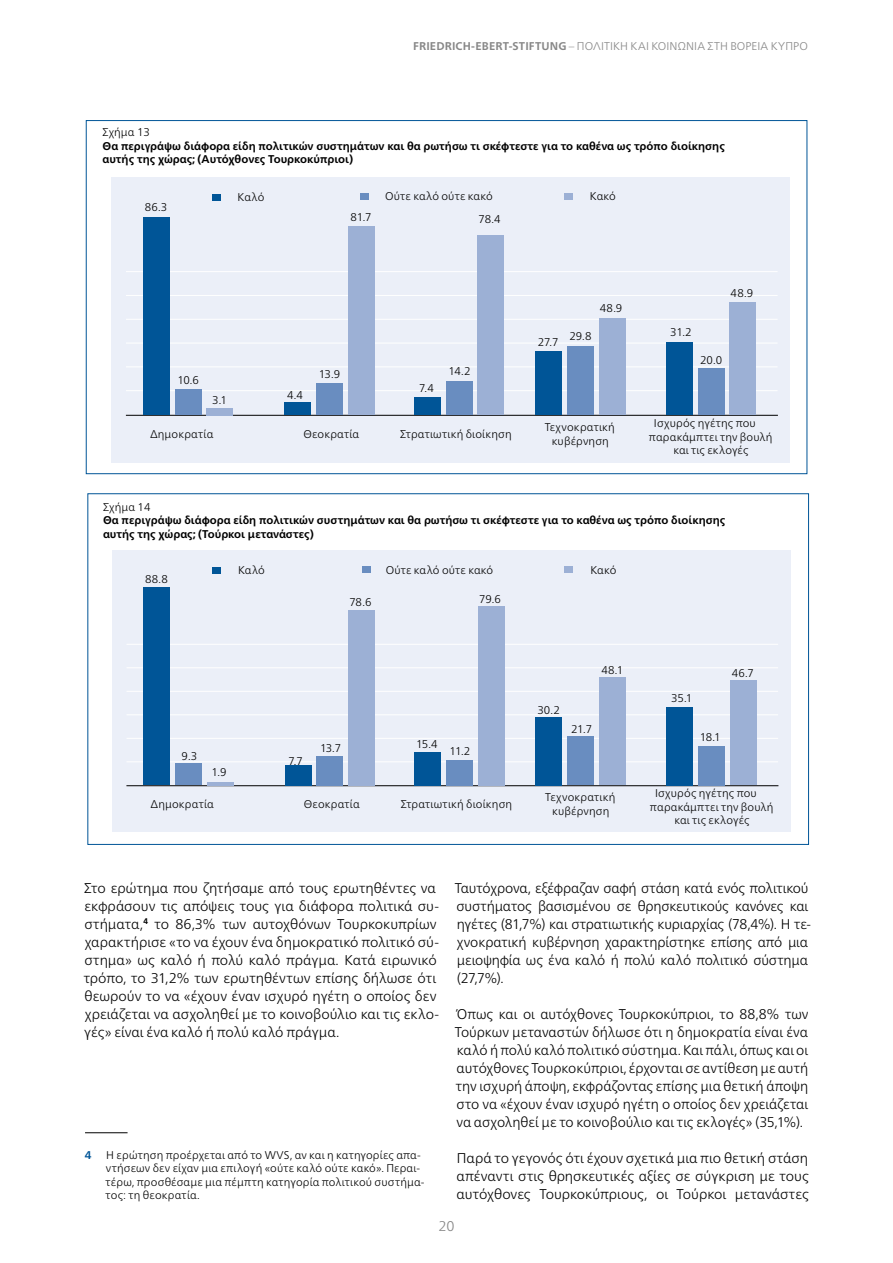
<style>
.page{position:relative;width:893px;height:1263px;background:#fff}
.page>*{position:absolute;margin:0;border:0;box-sizing:border-box;transform-origin:0 0}
.FT_Blocksatz_ΤΕΧΤ{font:300 14.1px/18px "Frutiger Neue LTW1 G";letter-spacing:-.005em;color:#000}
.t1{font:300 14.1px "Frutiger Neue LTW1 G";color:#878787}
.Fußnoten-__Marginalt{font:300 11.25px/13.5px "Frutiger Neue LTW1 G";letter-spacing:.015em;color:#000;text-align:center}
.t2{font:700 11.25px/13.5px "Frutiger Neue LTW1 G";color:#000}
.FOOT_Fußnoten-__Marg{font:300 11.25px "Frutiger Neue LTW1 G";letter-spacing:.005em;color:#878787}
.Fußnoten-__Marginalt-2{font:700 11.25px "Frutiger Neue LTW1 G";color:#005597}
.s1{font-weight:700}
.s2{font-weight:300}
</style>
<div class="page">
<hr style="left:85px;top:1132px;width:43px;height:1px;background:#000">
<div style="left:112px;top:177px;width:678px;height:285px;background:#ebeff8"></div>
<hr style="left:126px;top:415px;width:652px;height:1px;background:#000">
<hr style="left:126px;top:390px;width:652px;height:1px;background:#fff">
<hr style="left:126px;top:366px;width:652px;height:1px;background:#fff">
<hr style="left:126px;top:343px;width:652px;height:1px;background:#fff">
<hr style="left:126px;top:319px;width:652px;height:1px;background:#fff">
<hr style="left:126px;top:295px;width:652px;height:1px;background:#fff">
<hr style="left:126px;top:271px;width:652px;height:1px;background:#fff">
<div style="left:360px;top:193px;width:9px;height:6px;background:#698dc0"></div>
<div style="left:564px;top:193px;width:9px;height:6px;background:#9cb0d5"></div>
<div style="left:212px;top:194px;width:8px;height:6px;background:#005597"></div>
<div style="left:666px;top:342px;width:26px;height:72px;background:#005597"></div>
<div style="left:535px;top:350px;width:27px;height:64px;background:#005597"></div>
<div style="left:414px;top:397px;width:26px;height:17px;background:#005597"></div>
<div style="left:284px;top:402px;width:27px;height:13px;background:#005597"></div>
<div style="left:143px;top:217px;width:26px;height:197px;background:#005597"></div>
<div style="left:730px;top:302px;width:26px;height:112px;background:#9cb0d5"></div>
<div style="left:599px;top:318px;width:26px;height:96px;background:#9cb0d5"></div>
<div style="left:478px;top:235px;width:26px;height:179px;background:#9cb0d5"></div>
<div style="left:348px;top:226px;width:26px;height:188px;background:#9cb0d5"></div>
<div style="left:207px;top:408px;width:26px;height:7px;background:#9cb0d5"></div>
<div style="left:698px;top:368px;width:26px;height:46px;background:#698dc0"></div>
<div style="left:567px;top:346px;width:26px;height:68px;background:#698dc0"></div>
<div style="left:446px;top:381px;width:26px;height:33px;background:#698dc0"></div>
<div style="left:316px;top:382px;width:27px;height:32px;background:#698dc0"></div>
<div style="left:175px;top:389px;width:26px;height:25px;background:#698dc0"></div>
<div style="left:112px;top:550px;width:679px;height:281px;background:#ebeff8"></div>
<hr style="left:126px;top:785px;width:652px;height:1px;background:#000">
<hr style="left:127px;top:761px;width:651px;height:1px;background:#fff">
<hr style="left:127px;top:738px;width:651px;height:1px;background:#fff">
<hr style="left:127px;top:714px;width:651px;height:1px;background:#fff">
<hr style="left:127px;top:691px;width:651px;height:1px;background:#fff">
<hr style="left:127px;top:667px;width:651px;height:1px;background:#fff">
<hr style="left:127px;top:644px;width:651px;height:1px;background:#fff">
<div style="left:564px;top:566px;width:9px;height:7px;background:#9cb0d5"></div>
<div style="left:362px;top:566px;width:9px;height:7px;background:#698dc0"></div>
<div style="left:212px;top:567px;width:9px;height:7px;background:#005597"></div>
<div style="left:666px;top:707px;width:27px;height:78px;background:#005597"></div>
<div style="left:536px;top:717px;width:26px;height:68px;background:#005597"></div>
<div style="left:415px;top:752px;width:26px;height:33px;background:#005597"></div>
<div style="left:285px;top:765px;width:26px;height:21px;background:#005597"></div>
<div style="left:144px;top:588px;width:26px;height:197px;background:#005597"></div>
<div style="left:730px;top:681px;width:26px;height:104px;background:#9cb0d5"></div>
<div style="left:599px;top:677px;width:27px;height:108px;background:#9cb0d5"></div>
<div style="left:478px;top:606px;width:26px;height:179px;background:#9cb0d5"></div>
<div style="left:348px;top:610px;width:27px;height:175px;background:#9cb0d5"></div>
<hr style="left:207px;top:783px;width:27px;height:3px;background:#9cb0d5">
<div style="left:698px;top:746px;width:27px;height:39px;background:#698dc0"></div>
<div style="left:568px;top:737px;width:26px;height:48px;background:#698dc0"></div>
<div style="left:446px;top:760px;width:27px;height:25px;background:#698dc0"></div>
<div style="left:317px;top:756px;width:26px;height:29px;background:#698dc0"></div>
<div style="left:175px;top:764px;width:27px;height:21px;background:#698dc0"></div>
<p class="FOOT_Fußnoten-__Marg" style="left:413px;top:38px;width:396px"><span class="s1">FRIEDRICH-EBERT-STIFTUNG</span> – ΠΟΛΙΤΙΚΉ ΚΑΙ ΚΟΙΝΩΝΊΑ ΣΤΗ ΒΌΡΕΙΑ ΚΎΠΡΟ</p>
<p class="t2" style="left:103px;top:125px;width:624px"><span class="s2">Σχήμα 13<br></span>Θα περιγράψω διάφορα είδη πολιτικών συστημάτων και θα ρωτήσω τι σκέφτεστε για το καθένα ως τρόπο διοίκησης αυτής της χώρας; (Αυτόχθονες Τουρκοκύπριοι)</p>
<p class="Fußnoten-__Marginalt" style="left:145px;top:199px;width:24px">86.3</p>
<p class="Fußnoten-__Marginalt" style="left:238px;top:189px;width:28px">Καλό</p>
<p class="Fußnoten-__Marginalt" style="left:385px;top:189px;width:109px">Ούτε καλό ούτε κακό</p>
<p class="Fußnoten-__Marginalt" style="left:590px;top:189px;width:28px">Κακό</p>
<p class="Fußnoten-__Marginalt" style="left:351px;top:209px;width:23px">81.7</p>
<p class="Fußnoten-__Marginalt" style="left:478px;top:211px;width:24px">78.4</p>
<p class="Fußnoten-__Marginalt" style="left:177px;top:373px;width:23px">10.6</p>
<p class="Fußnoten-__Marginalt" style="left:212px;top:392px;width:16px">3.1</p>
<p class="Fußnoten-__Marginalt" style="left:287px;top:388px;width:17px">4.4</p>
<p class="Fußnoten-__Marginalt" style="left:319px;top:366px;width:23px">13.9</p>
<p class="Fußnoten-__Marginalt" style="left:448px;top:364px;width:23px">14.2</p>
<p class="Fußnoten-__Marginalt" style="left:419px;top:381px;width:16px">7.4</p>
<p class="Fußnoten-__Marginalt" style="left:538px;top:334px;width:22px">27.7</p>
<p class="Fußnoten-__Marginalt" style="left:569px;top:329px;width:24px">29.8</p>
<p class="Fußnoten-__Marginalt" style="left:600px;top:301px;width:24px">48.9</p>
<p class="Fußnoten-__Marginalt" style="left:731px;top:285px;width:24px">48.9</p>
<p class="Fußnoten-__Marginalt" style="left:670px;top:325px;width:23px">31.2</p>
<p class="Fußnoten-__Marginalt" style="left:700px;top:353px;width:24px">20.0</p>
<p class="Fußnoten-__Marginalt" style="left:150px;top:427px;width:65px">Δημοκρατία</p>
<p class="Fußnoten-__Marginalt" style="left:303px;top:427px;width:57px">Θεοκρατία</p>
<p class="Fußnoten-__Marginalt" style="left:400px;top:427px;width:113px">Στρατιωτική διοίκηση</p>
<p class="Fußnoten-__Marginalt" style="left:545px;top:420px;width:72px">Τεχνοκρατική κυβέρνηση</p>
<p class="Fußnoten-__Marginalt" style="left:654px;top:415px;width:103px">Ισχυρός ηγέτης που</p>
<p class="Fußnoten-__Marginalt" style="left:649px;top:429px;width:125px">παρακάμπτει την βουλή</p>
<p class="Fußnoten-__Marginalt" style="left:673px;top:443px;width:77px">και τις εκλογές</p>
<p class="t2" style="left:103px;top:499px;width:624px"><span class="s2">Σχήμα 14<br></span>Θα περιγράψω διάφορα είδη πολιτικών συστημάτων και θα ρωτήσω τι σκέφτεστε για το καθένα ως τρόπο διοίκησης αυτής της χώρας; (Τούρκοι μετανάστες)</p>
<p class="Fußnoten-__Marginalt" style="left:145px;top:572px;width:24px">88.8</p>
<p class="Fußnoten-__Marginalt" style="left:238px;top:563px;width:28px">Καλό</p>
<p class="Fußnoten-__Marginalt" style="left:386px;top:562px;width:109px">Ούτε καλό ούτε κακό</p>
<p class="Fußnoten-__Marginalt" style="left:590px;top:562px;width:28px">Κακό</p>
<p class="Fußnoten-__Marginalt" style="left:349px;top:595px;width:24px">78.6</p>
<p class="Fußnoten-__Marginalt" style="left:479px;top:592px;width:23px">79.6</p>
<p class="Fußnoten-__Marginalt" style="left:182px;top:748px;width:17px">9.3</p>
<p class="Fußnoten-__Marginalt" style="left:212px;top:765px;width:17px">1.9</p>
<p class="Fußnoten-__Marginalt" style="left:288px;top:753px;width:16px">7.7</p>
<p class="Fußnoten-__Marginalt" style="left:320px;top:740px;width:23px">13.7</p>
<p class="Fußnoten-__Marginalt" style="left:416px;top:736px;width:23px">15.4</p>
<p class="Fußnoten-__Marginalt" style="left:450px;top:744px;width:22px">11.2</p>
<p class="Fußnoten-__Marginalt" style="left:537px;top:702px;width:24px">30.2</p>
<p class="Fußnoten-__Marginalt" style="left:571px;top:721px;width:22px">21.7</p>
<p class="Fußnoten-__Marginalt" style="left:601px;top:662px;width:23px">48.1</p>
<p class="Fußnoten-__Marginalt" style="left:732px;top:666px;width:24px">46.7</p>
<p class="Fußnoten-__Marginalt" style="left:671px;top:691px;width:23px">35.1</p>
<p class="Fußnoten-__Marginalt" style="left:700px;top:729px;width:23px">18.1</p>
<p class="Fußnoten-__Marginalt" style="left:151px;top:797px;width:65px">Δημοκρατία</p>
<p class="Fußnoten-__Marginalt" style="left:304px;top:797px;width:57px">Θεοκρατία</p>
<p class="Fußnoten-__Marginalt" style="left:401px;top:797px;width:113px">Στρατιωτική διοίκηση</p>
<p class="Fußnoten-__Marginalt" style="left:545px;top:790px;width:72px">Τεχνοκρατική κυβέρνηση</p>
<p class="Fußnoten-__Marginalt" style="left:655px;top:785px;width:103px">Ισχυρός ηγέτης που</p>
<p class="Fußnoten-__Marginalt" style="left:650px;top:799px;width:125px">παρακάμπτει την βουλή</p>
<p class="Fußnoten-__Marginalt" style="left:674px;top:813px;width:77px">και τις εκλογές</p>
<p class="FT_Blocksatz_ΤΕΧΤ" style="left:84px;top:878px;width:357px">Στο ερώτημα που ζητήσαμε από τους ερωτηθέντες να εκφράσουν τις απόψεις τους για διάφορα πολιτικά συ&shy;στήματα,<sup>4</sup> το 86,3% των αυτοχθόνων Τουρκοκυπρίων χαρακτήρισε «το να έχουν ένα δημοκρατικό πολιτικό σύ&shy;στημα» ως καλό ή πολύ καλό πράγμα. Κατά ειρωνικό τρόπο, το 31,2% των ερωτηθέντων επίσης δήλωσε ότι θεωρούν το να «έχουν έναν ισχυρό ηγέτη ο οποίος δεν χρειάζεται να ασχοληθεί με το κοινοβούλιο και τις εκλο&shy;γές» είναι ένα καλό ή πολύ καλό πράγμα.</p>
<p class="Fußnoten-__Marginalt-2" style="left:85px;top:1146px;width:8px">4</p>
<p class="Fußnoten-__Marginalt" style="left:106px;top:1147px;width:320px;text-align:left">Η ερώτηση προέρχεται από το WVS, αν και η κατηγορίες απα&shy;ντήσεων δεν είχαν μια επιλογή «ούτε καλό ούτε κακό». Περαι&shy;τέρω, προσθέσαμε μια πέμπτη κατηγορία πολιτικού συστήμα&shy;τος: τη θεοκρατία.</p>
<p class="FT_Blocksatz_ΤΕΧΤ" style="left:455px;top:878px;width:358px">Ταυτόχρονα, εξέφραζαν σαφή στάση κατά ενός πολιτικού συστήματος βασισμένου σε θρησκευτικούς κανόνες και ηγέτες (81,7%) και στρατιωτικής κυριαρχίας (78,4%). Η τε&shy;χνοκρατική κυβέρνηση χαρακτηρίστηκε επίσης από μια μειοψηφία ως ένα καλό ή πολύ καλό πολιτικό σύστημα (27,7%).</p>
<p class="FT_Blocksatz_ΤΕΧΤ" style="left:455px;top:1004px;width:355px;text-align:justify">Όπως και οι αυτόχθονες Τουρκοκύπριοι, το 88,8% των Τούρκων μεταναστών δήλωσε ότι η δημοκρατία είναι ένα καλό ή πολύ καλό πολιτικό σύστημα. Και πάλι, όπως και οι αυτόχθονες Τουρκοκύπριοι, έρχονται σε αντίθεση με αυτή την ισχυρή άποψη, εκφράζοντας επίσης μια θετική άποψη στο να «έχουν έναν ισχυρό ηγέτη ο οποίος δεν χρειάζεται να ασχοληθεί με το κοινοβούλιο και τις εκλογές» (35,1%).</p>
<p class="FT_Blocksatz_ΤΕΧΤ" style="left:457px;top:1148px;width:354px;text-align:justify">Παρά το γεγονός ότι έχουν σχετικά μια πιο θετική στάση απέναντι στις θρησκευτικές αξίες σε σύγκριση με τους αυτόχθονες Τουρκοκύπριους, οι Τούρκοι μετανάστες</p>
<p class="t1" style="left:438px;top:1216px;width:18px">20</p>
</div>
